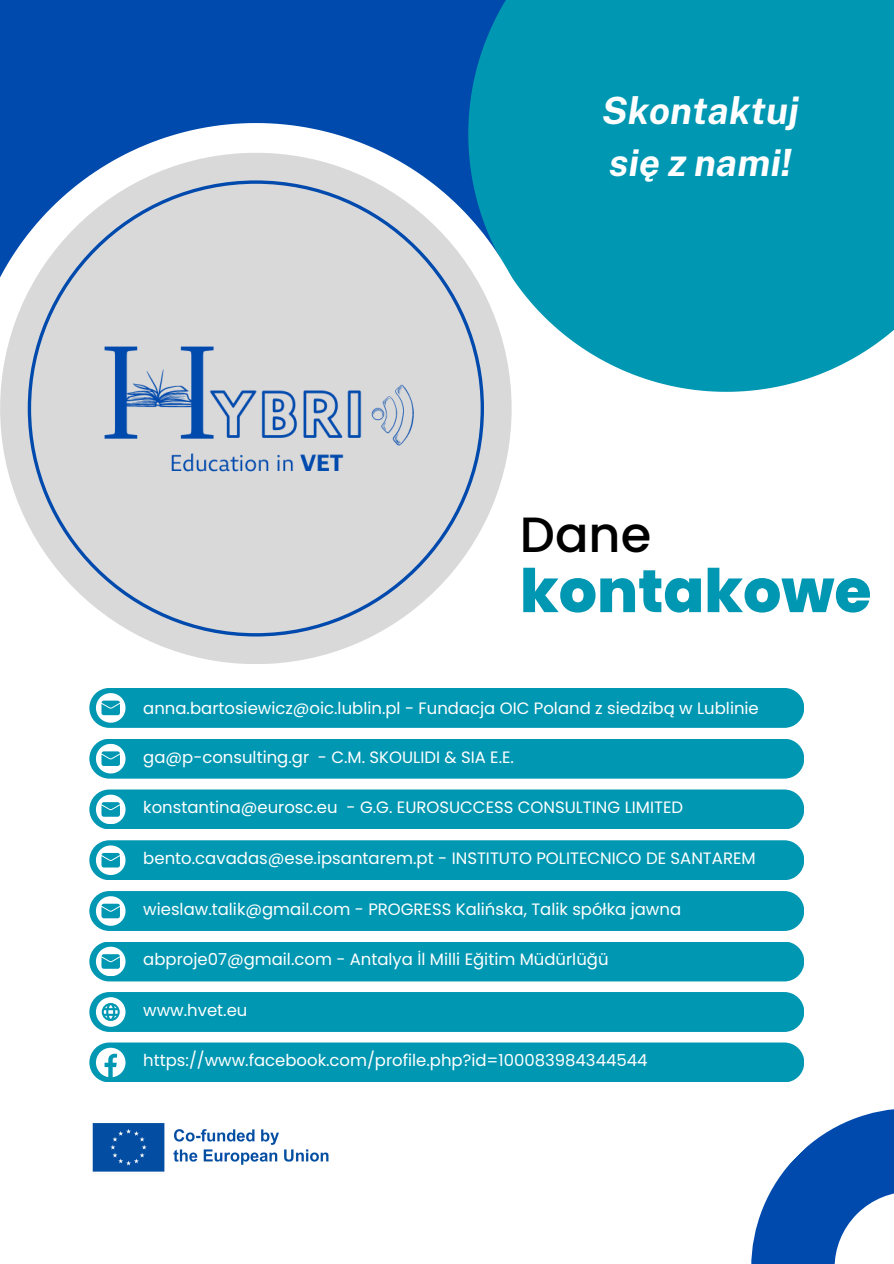
<style>
.page{position:relative;width:894px;height:1264px;background:#fff}
.page>*{position:absolute;margin:0;border:0;box-sizing:border-box;transform-origin:0 0}
.t1{font:800 60px "Poppins";color:#0097b2}
.t2{font:500 49.5px "Poppins";color:#000}
.t3{font:italic 700 37.5px/51.8px "Public Sans";color:#fff}
.t4{font:16.5px "Poppins";color:#fff}
</style>
<div class="page">
<div style="left:0;top:0;width:468px;height:123px;background:#004aad"></div>
<div style="left:468px;top:0;width:425px;height:391px;background:#0097b2"></div>
<svg style="left:0;top:123px;width:545px;height:574px"></svg>
<div style="left:0;top:153px;width:511px;height:511px;background:#d9d9d9;border-radius:50%"></div>
<svg style="left:28px;top:180px;width:455px;height:456px"></svg>
<svg style="left:751px;top:1045px;width:142px;height:218px"></svg>
<img style="left:97px;top:341px;width:323px;height:134px">
<div style="left:89px;top:891px;width:715px;height:40px;background:#0097b2;border-radius:20px"></div>
<div style="left:89px;top:941px;width:715px;height:40px;background:#0097b2;border-radius:20px"></div>
<div style="left:89px;top:992px;width:715px;height:39px;background:#0097b2;border-radius:20px"></div>
<div style="left:89px;top:1042px;width:715px;height:40px;background:#0097b2;border-radius:20px"></div>
<svg style="left:96px;top:946px;width:29px;height:30px"></svg>
<svg style="left:96px;top:997px;width:29px;height:29px"></svg>
<svg style="left:96px;top:1047px;width:29px;height:29px"></svg>
<img style="left:92px;top:1123px;width:237px;height:49px">
<svg style="left:96px;top:896px;width:29px;height:29px"></svg>
<div style="left:89px;top:840px;width:715px;height:40px;background:#0097b2;border-radius:20px"></div>
<svg style="left:96px;top:845px;width:29px;height:29px"></svg>
<div style="left:89px;top:789px;width:715px;height:40px;background:#0097b2;border-radius:20px"></div>
<svg style="left:96px;top:794px;width:29px;height:30px"></svg>
<div style="left:89px;top:738px;width:715px;height:40px;background:#0097b2;border-radius:20px"></div>
<svg style="left:96px;top:744px;width:29px;height:29px"></svg>
<div style="left:89px;top:688px;width:715px;height:40px;background:#0097b2;border-radius:20px"></div>
<svg style="left:96px;top:693px;width:29px;height:29px"></svg>
<h3 class="t3" style="left:601px;top:84px;width:198px">Skontaktuj się z nami!</h3>
<h2 class="t2" style="left:520px;top:500px;width:133px">Dane</h2>
<h1 class="t1" style="left:520px;top:549px;width:353px">kontakowe</h1>
<p class="t4" style="left:143px;top:696px;width:617px">anna.bartosiewicz@oic.lublin.pl - Fundacja OIC Poland z siedzibą w Lublinie</p>
<p class="t4" style="left:143px;top:745px;width:372px">ga@p-consulting.gr - C.M. SKOULIDI &amp; SIA E.E.</p>
<p class="t4" style="left:143px;top:796px;width:541px">konstantina@eurosc.eu - G.G. EUROSUCCESS CONSULTING LIMITED</p>
<p class="t4" style="left:143px;top:846px;width:613px">bento.cavadas@ese.ipsantarem.pt - INSTITUTO POLITECNICO DE SANTAREM</p>
<p class="t4" style="left:143px;top:897px;width:539px">wieslaw.talik@gmail.com - PROGRESS Kalińska, Talik spółka jawna</p>
<p class="t4" style="left:143px;top:948px;width:466px">abproje07@gmail.com - Antalya İl Milli Eğitim Müdürlüğü</p>
<p class="t4" style="left:143px;top:998px;width:106px">www.hvet.eu</p>
<p class="t4" style="left:143px;top:1049px;width:505px">https://www.facebook.com/profile.php?id=100083984344544</p>
</div>
